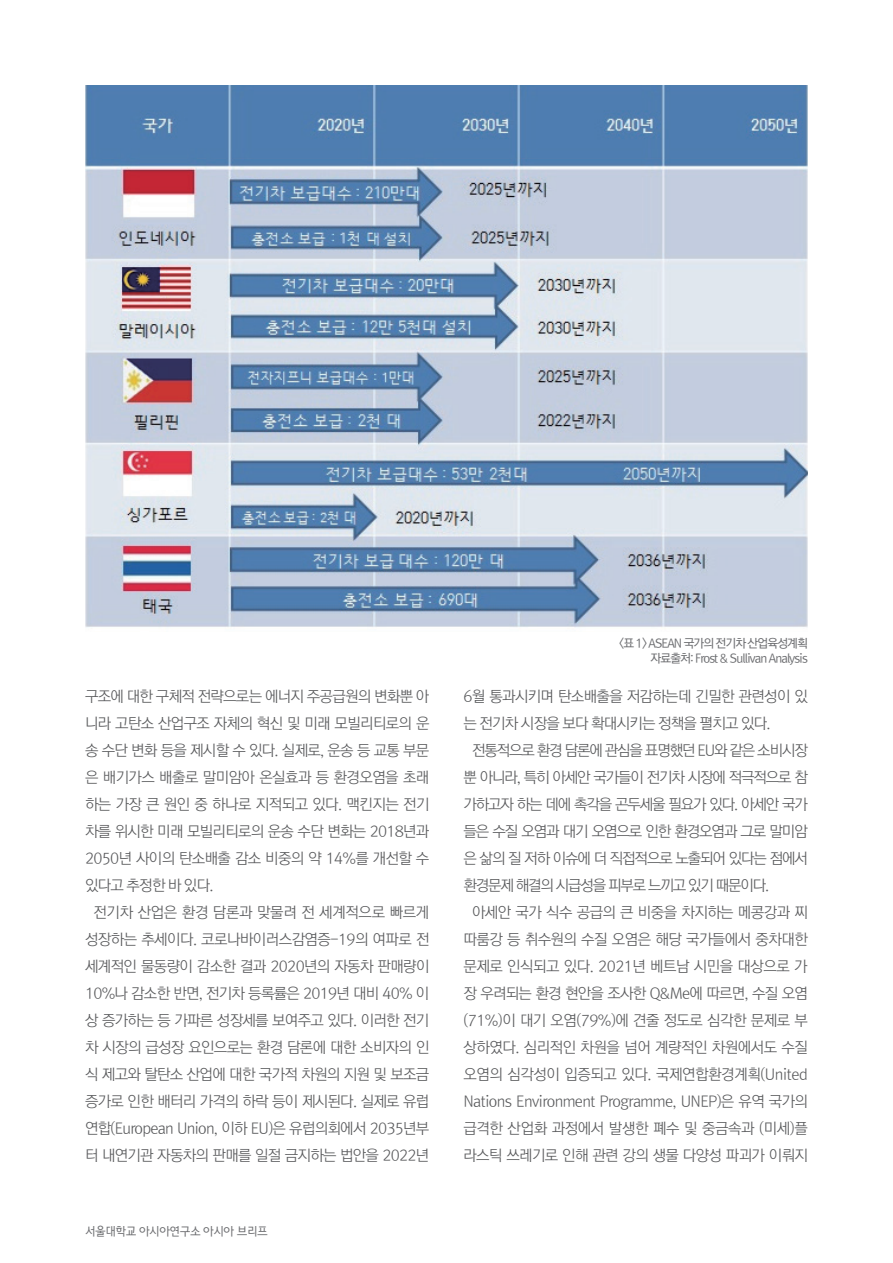
<style>
.page{position:relative;width:893px;height:1263px;background:#fff}
.page>*{position:absolute;margin:0;border:0;box-sizing:border-box;transform-origin:0 0}
.t1{font:15px "Rix Go L";letter-spacing:-.045em;color:#57585a}
.t2{font:15px "Rix Go L";letter-spacing:-.075em;color:#57585a}
.t3{font:15px "Rix Go L";letter-spacing:-.025em;color:#57585a}
.t4{font:12px/14.4px "Rix Go M";letter-spacing:-.075em;color:#6c6d70;text-align:right}
.t5{font:12px "Rix J Go L";letter-spacing:-.05em;color:#6c6d70}
</style>
<div class="page">
<img style="left:85px;top:85px;width:723px;height:543px">
<p class="t1" style="left:85px;top:686px;width:346px">구조에 대한 구체적 전략으로는 에너지 주공급원의 변화뿐 아</p>
<p class="t1" style="left:85px;top:713px;width:346px">니라 고탄소 산업구조 자체의 혁신 및 미래 모빌리티로의 운</p>
<p class="t1" style="left:85px;top:740px;width:346px">송 수단 변화 등을 제시할 수 있다. 실제로, 운송 등 교통 부문</p>
<p class="t1" style="left:85px;top:767px;width:346px">은 배기가스 배출로 말미암아 온실효과 등 환경오염을 초래</p>
<p class="t1" style="left:85px;top:794px;width:346px">하는 가장 큰 원인 중 하나로 지적되고 있다. 맥킨지는 전기</p>
<p class="t1" style="left:85px;top:821px;width:346px">차를 위시한 미래 모빌리티로의 운송 수단 변화는 2018년과</p>
<p class="t1" style="left:85px;top:848px;width:346px">2050년 사이의 탄소배출 감소 비중의 약 14%를 개선할 수</p>
<p class="t1" style="left:85px;top:875px;width:130px">있다고 추정한 바 있다.</p>
<p class="t3" style="left:94px;top:902px;width:337px">전기차 산업은 환경 담론과 맞물려 전 세계적으로 빠르게</p>
<p class="t1" style="left:85px;top:929px;width:346px">성장하는 추세이다. 코로나바이러스감염증-19의 여파로 전</p>
<p class="t1" style="left:85px;top:956px;width:346px">세계적인 물동량이 감소한 결과 2020년의 자동차 판매량이</p>
<p class="t1" style="left:85px;top:983px;width:346px">10%나 감소한 반면, 전기차 등록률은 2019년 대비 40% 이</p>
<p class="t1" style="left:85px;top:1010px;width:346px">상 증가하는 등 가파른 성장세를 보여주고 있다. 이러한 전기</p>
<p class="t1" style="left:85px;top:1037px;width:346px">차 시장의 급성장 요인으로는 환경 담론에 대한 소비자의 인</p>
<p class="t1" style="left:85px;top:1064px;width:346px">식 제고와 탈탄소 산업에 대한 국가적 차원의 지원 및 보조금</p>
<p class="t1" style="left:85px;top:1091px;width:346px">증가로 인한 배터리 가격의 하락 등이 제시된다. 실제로 유럽</p>
<p class="t1" style="left:85px;top:1118px;width:346px">연합(European Union, 이하 EU)은 유럽의회에서 2035년부</p>
<p class="t1" style="left:85px;top:1145px;width:346px">터 내연기관 자동차의 판매를 일절 금지하는 법안을 2022년</p>
<p class="t5" style="left:85px;top:1224px;width:184px">서울대학교 아시아연구소 아시아 브리프</p>
<p class="t4" style="left:619px;top:636px;width:190px">&lt;표 1&gt; ASEAN 국가의 전기차 산업육성계획 자료출처: Frost &amp; Sullivan Analysis</p>
<p class="t1" style="left:463px;top:686px;width:346px">6월 통과시키며 탄소배출을 저감하는데 긴밀한 관련성이 있</p>
<p class="t1" style="left:463px;top:713px;width:309px">는 전기차 시장을 보다 확대시키는 정책을 펼치고 있다.</p>
<p class="t2" style="left:472px;top:740px;width:337px">전통적으로 환경 담론에 관심을 표명했던 EU와 같은 소비시장</p>
<p class="t2" style="left:463px;top:767px;width:346px">뿐 아니라, 특히 아세안 국가들이 전기차 시장에 적극적으로 참</p>
<p class="t2" style="left:463px;top:794px;width:346px">가하고자 하는 데에 촉각을 곤두세울 필요가 있다. 아세안 국가</p>
<p class="t2" style="left:463px;top:821px;width:346px">들은 수질 오염과 대기 오염으로 인한 환경오염과 그로 말미암</p>
<p class="t2" style="left:463px;top:848px;width:346px">은 삶의 질 저하 이슈에 더 직접적으로 노출되어 있다는 점에서</p>
<p class="t2" style="left:463px;top:875px;width:307px">환경문제 해결의 시급성을 피부로 느끼고 있기 때문이다.</p>
<p class="t1" style="left:472px;top:902px;width:337px">아세안 국가 식수 공급의 큰 비중을 차지하는 메콩강과 찌</p>
<p class="t1" style="left:463px;top:929px;width:346px">따룸강 등 취수원의 수질 오염은 해당 국가들에서 중차대한</p>
<p class="t1" style="left:463px;top:956px;width:346px">문제로 인식되고 있다. 2021년 베트남 시민을 대상으로 가</p>
<p class="t1" style="left:463px;top:983px;width:346px">장 우려되는 환경 현안을 조사한 Q&amp;Me에 따르면, 수질 오염</p>
<p class="t1" style="left:463px;top:1010px;width:346px">(71%)이 대기 오염(79%)에 견줄 정도로 심각한 문제로 부</p>
<p class="t1" style="left:463px;top:1037px;width:346px">상하였다. 심리적인 차원을 넘어 계량적인 차원에서도 수질</p>
<p class="t1" style="left:463px;top:1064px;width:346px">오염의 심각성이 입증되고 있다. 국제연합환경계획(United</p>
<p class="t1" style="left:463px;top:1091px;width:346px">Nations Environment Programme, UNEP)은 유역 국가의</p>
<p class="t1" style="left:463px;top:1118px;width:346px">급격한 산업화 과정에서 발생한 폐수 및 중금속과 (미세)플</p>
<p class="t1" style="left:463px;top:1145px;width:346px">라스틱 쓰레기로 인해 관련 강의 생물 다양성 파괴가 이뤄지</p>
</div>
